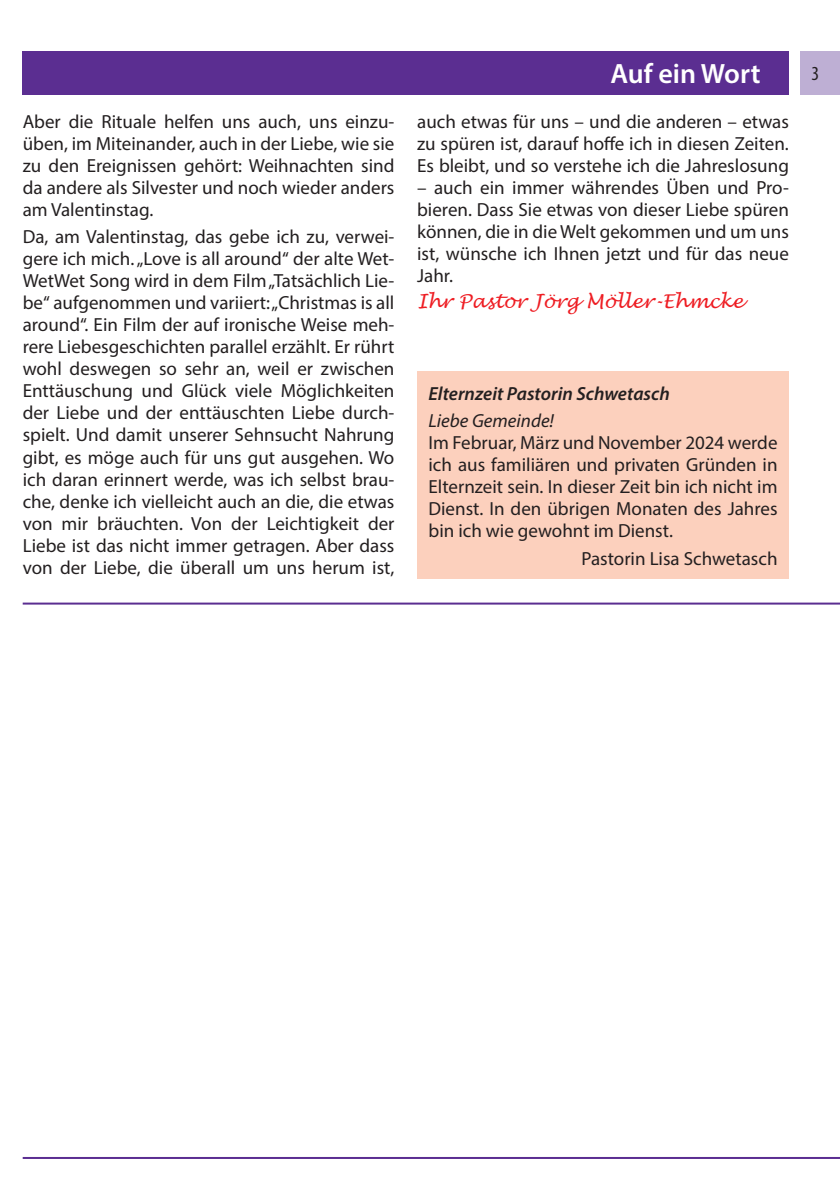
<style>
.page{position:relative;width:840px;height:1191px;background:#fff}
.page>*{position:absolute;margin:0;border:0;box-sizing:border-box;transform-origin:0 0}
.t1{font:600 28px "Myriad Pro";color:#fff}
.t2{font:condensed 20px "Myriad Pro";color:#231f20}
.t3{font:19px/22px "Myriad Pro";color:#231f20;text-align:justify}
.t4{font:italic 600 19px "Myriad Pro";color:#231f20}
.t5{font:italic 19px "Lucida Handwriting";color:#ee1d23}
.t6{font:italic 19px "Myriad Pro";color:#231f20}
</style>
<div class="page">
<div style="left:799px;top:51px;width:40px;height:43px;background:#beafd4"></div>
<div style="left:23px;top:51px;width:765px;height:43px;background:#5b2e91"></div>
<hr style="left:23px;top:1157px;width:816px;height:2px;background:#5b2e91">
<hr style="left:23px;top:602px;width:816px;height:2px;background:#5b2e91">
<div style="left:417px;top:371px;width:371px;height:208px;background:#fcd0bd"></div>
<p class="t3" style="left:23px;top:110px;width:373px">Aber die Rituale helfen uns auch, uns einzu&shy;üben, im Miteinander, auch in der Liebe, wie sie zu den Ereignissen gehört: Weihnachten sind da andere als Silvester und noch wieder anders am Valentinstag.</p>
<p class="t3" style="left:23px;top:226px;width:373px">Da, am Valentinstag, das gebe ich zu, verwei&shy;gere ich mich. „Love is all around“ der alte Wet-WetWet Song wird in dem Film „Tatsächlich Lie&shy;be“ aufgenommen und variiert: „Christmas is all around“. Ein Film der auf ironische Weise meh&shy;rere Liebesgeschichten parallel erzählt. Er rührt wohl deswegen so sehr an, weil er zwischen Enttäuschung und Glück viele Möglichkeiten der Liebe und der enttäuschten Liebe durch&shy;spielt. Und damit unserer Sehnsucht Nahrung gibt, es möge auch für uns gut ausgehen. Wo ich daran erinnert werde, was ich selbst brau&shy;che, denke ich vielleicht auch an die, die etwas von mir bräuchten. Von der Leichtigkeit der Liebe ist das nicht immer getragen. Aber dass von der Liebe, die überall um uns herum ist,</p>
<h1 class="t1" style="left:610px;top:56px;width:151px">Auf ein Wort</h1>
<p class="t2" style="left:811px;top:62px;width:9px">3</p>
<p class="t3" style="left:417px;top:110px;width:373px">auch etwas für uns – und die anderen – etwas zu spüren ist, darauf hoffe ich in diesen Zeiten.<br>Es bleibt, und so verstehe ich die Jahreslosung</p>
<p class="t3" style="left:417px;top:176px;width:373px">– auch ein immer währendes Üben und Pro&shy;bieren. Dass Sie etwas von dieser Liebe spüren können, die in die Welt gekommen und um uns ist, wünsche ich Ihnen jetzt und für das neue Jahr.</p>
<p class="t5" style="left:417px;top:290px;width:327px">Ihr Pastor Jörg Möller-Ehmcke</p>
<p class="t4" style="left:428px;top:381px;width:243px">Elternzeit Pastorin Schwetasch</p>
<p class="t6" style="left:428px;top:409px;width:127px">Liebe Gemeinde!</p>
<p class="t3" style="left:428px;top:432px;width:350px">Im Februar, März und November 2024 werde ich aus familiären und privaten Gründen in Elternzeit sein. In dieser Zeit bin ich nicht im Dienst. In den übrigen Monaten des Jahres bin ich wie gewohnt im Dienst.</p>
<p class="t3" style="left:581px;top:547px;width:197px">Pastorin Lisa Schwetasch</p>
</div>
